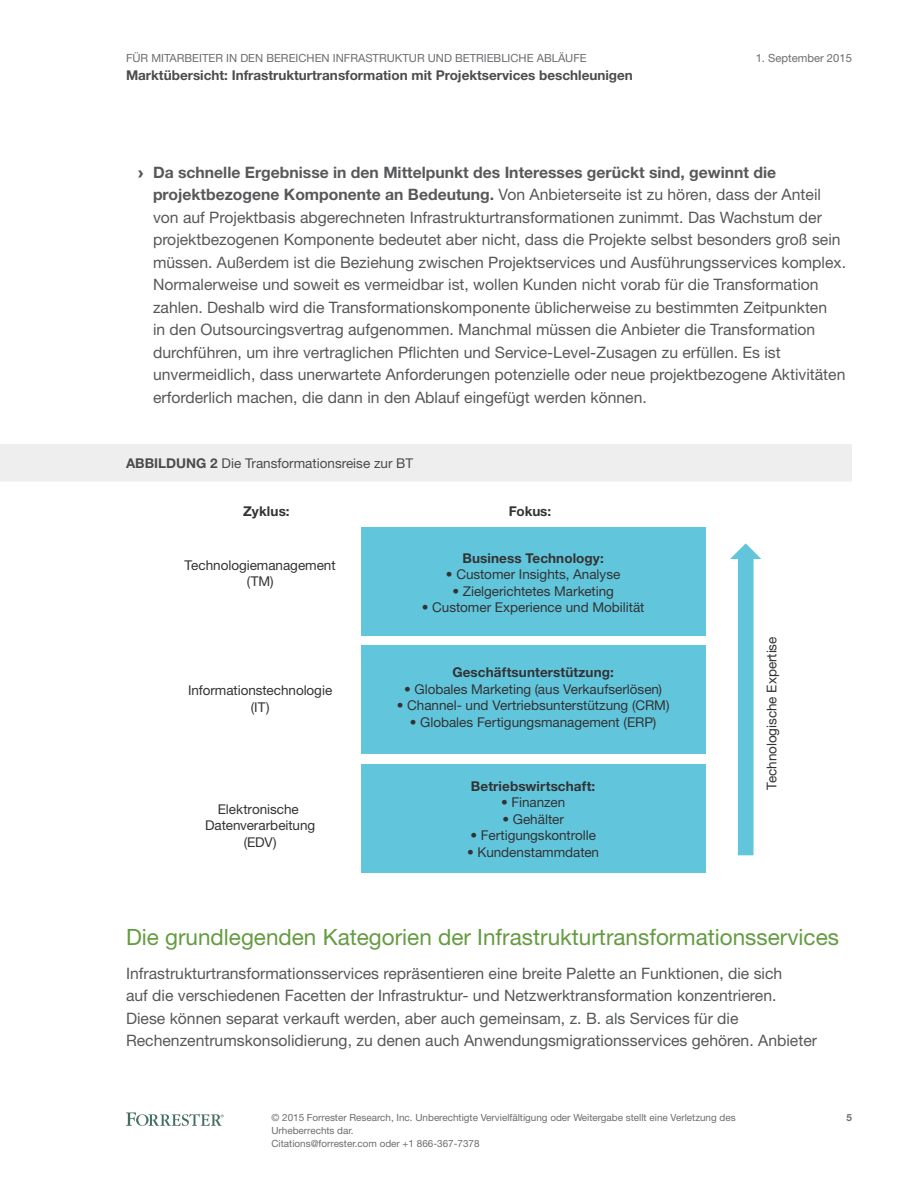
<style>
.page{position:relative;width:918px;height:1188px;background:#fff}
.page>*{position:absolute;margin:0;border:0;box-sizing:border-box;transform-origin:0 0}
.Heading_1{font:22.5px "Helvetica Neue LT Std";color:#649b41}
.t1{font:15.75px/22.5px "Helvetica Neue LT Std";color:#57585a}
.t2{font:13.5px/16.5px "Helvetica Neue LT Std";letter-spacing:-.005em;color:#333334;text-align:center}
.t3{font:700 13.5px "Helvetica Neue LT Std";letter-spacing:.005em;color:#333334}
.t4{font:700 13.5px "Helvetica Neue LT Std";color:#4b4c4d}
.FigureHalfPage{font:13.5px "Helvetica Neue LT Std";color:#4b4c4d}
.t5{font:11.25px "Helvetica Neue LT Std";color:#6c6d70}
.t6{font:9.9px/12.8px "Helvetica Neue LT Std";color:#6c6d70}
.t7{font:700 9.9px "Helvetica Neue LT Std";color:#6c6d70}
.s1{font-family:"Arial";font-weight:900}
.s2{font-weight:700}
</style>
<div class="page">
<svg style="left:126px;top:1112px;width:98px;height:14px"></svg>
<div style="left:0;top:444px;width:852px;height:37px;background:#eeeeef"></div>
<div style="left:361px;top:527px;width:344px;height:109px;background:#61c5dc"></div>
<div style="left:361px;top:645px;width:344px;height:109px;background:#61c5dc"></div>
<div style="left:361px;top:764px;width:344px;height:109px;background:#61c5dc"></div>
<svg style="left:730px;top:543px;width:31px;height:312px"></svg>
<p class="t5" style="left:126px;top:51px;width:462px">FÜR MITARBEITER IN DEN BEREICHEN INFRASTRUKTUR UND BETRIEBLICHE ABLÄUFE</p>
<p class="t4" style="left:126px;top:67px;width:508px">Marktübersicht: Infrastrukturtransformation mit Projektservices beschleunigen</p>
<p class="t5" style="left:756px;top:51px;width:98px">1. September 2015</p>
<p class="t1" style="left:153px;top:161px;width:695px;text-indent:-15px"><span class="s1">›</span> <span class="s2">Da schnelle Ergebnisse in den Mittelpunkt des Interesses gerückt sind, gewinnt die projektbezogene Komponente an Bedeutung.</span> Von Anbieterseite ist zu hören, dass der Anteil von auf Projektbasis abgerechneten Infrastrukturtransformationen zunimmt. Das Wachstum der projektbezogenen Komponente bedeutet aber nicht, dass die Projekte selbst besonders groß sein müssen. Außerdem ist die Beziehung zwischen Projektservices und Ausführungsservices komplex.<br>Normalerweise und soweit es vermeidbar ist, wollen Kunden nicht vorab für die Transformation zahlen. Deshalb wird die Transformationskomponente üblicherweise zu bestimmten Zeitpunkten<br>in den Outsourcingsvertrag aufgenommen. Manchmal müssen die Anbieter die Transformation durchführen, um ihre vertraglichen Pflichten und Service-Level-Zusagen zu erfüllen. Es ist unvermeidlich, dass unerwartete Anforderungen potenzielle oder neue projektbezogene Aktivitäten erforderlich machen, die dann in den Ablauf eingefügt werden können.</p>
<p class="FigureHalfPage" style="left:126px;top:455px;width:289px"><span class="s2">ABBILDUNG 2</span> Die Transformationsreise zur BT</p>
<p class="t3" style="left:243px;top:503px;width:48px">Zyklus:</p>
<p class="t3" style="left:509px;top:503px;width:44px">Fokus:</p>
<p class="t2" style="left:185px;top:557px;width:153px">Technologiemanagement (TM)</p>
<p class="t2" style="left:188px;top:682px;width:146px">Informationstechnologie (IT)</p>
<p class="t2" style="left:205px;top:801px;width:112px">Elektronische<br>Datenverarbeitung (EDV)</p>
<p class="t3" style="left:462px;top:549px;width:143px">Business Technology:</p>
<p class="t2" style="left:446px;top:566px;width:176px">• Customer Insights, Analyse</p>
<p class="t2" style="left:452px;top:582px;width:163px">• Zielgerichtetes Marketing</p>
<p class="t2" style="left:422px;top:599px;width:224px">• Customer Experience und Mobilität</p>
<p class="t3" style="left:452px;top:664px;width:163px">Geschäftsunterstützung:</p>
<p class="t2" style="left:404px;top:681px;width:260px">• Globales Marketing (aus Verkaufserlösen)</p>
<p class="t2" style="left:397px;top:697px;width:274px">• Channel- und Vertriebsunterstützung (CRM)</p>
<p class="t2" style="left:410px;top:714px;width:248px">• Globales Fertigungsmanagement (ERP)</p>
<p class="t3" style="left:471px;top:778px;width:126px">Betriebswirtschaft:</p>
<p class="t2" style="left:501px;top:794px;width:66px">• Finanzen</p>
<p class="t2" style="left:502px;top:811px;width:63px">• Gehälter</p>
<p class="t2" style="left:470px;top:827px;width:127px">• Fertigungskontrolle</p>
<p class="t2" style="left:467px;top:844px;width:134px">• Kundenstammdaten</p>
<p class="t2" style="left:763px;top:790px;width:155px;rotate:-90deg">Technologische Expertise</p>
<p class="Heading_1" style="left:126px;top:924px;width:715px">Die grundlegenden Kategorien der Infrastrukturtransformationsservices</p>
<p class="t1" style="left:126px;top:962px;width:693px">Infrastrukturtransformationsservices repräsentieren eine breite Palette an Funktionen, die sich<br>auf die verschiedenen Facetten der Infrastruktur- und Netzwerktransformation konzentrieren.<br>Diese können separat verkauft werden, aber auch gemeinsam, z. B. als Services für die Rechenzentrumskonsolidierung, zu denen auch Anwendungsmigrationsservices gehören. Anbieter</p>
<p class="t6" style="left:272px;top:1111px;width:466px">© 2015 Forrester Research, Inc. Unberechtigte Vervielfältigung oder Weitergabe stellt eine Verletzung des<br>Urheberrechts dar.<br>Citations@forrester.com oder +1 866-367-7378</p>
<p class="t7" style="left:846px;top:1112px;width:7px">5</p>
</div>
